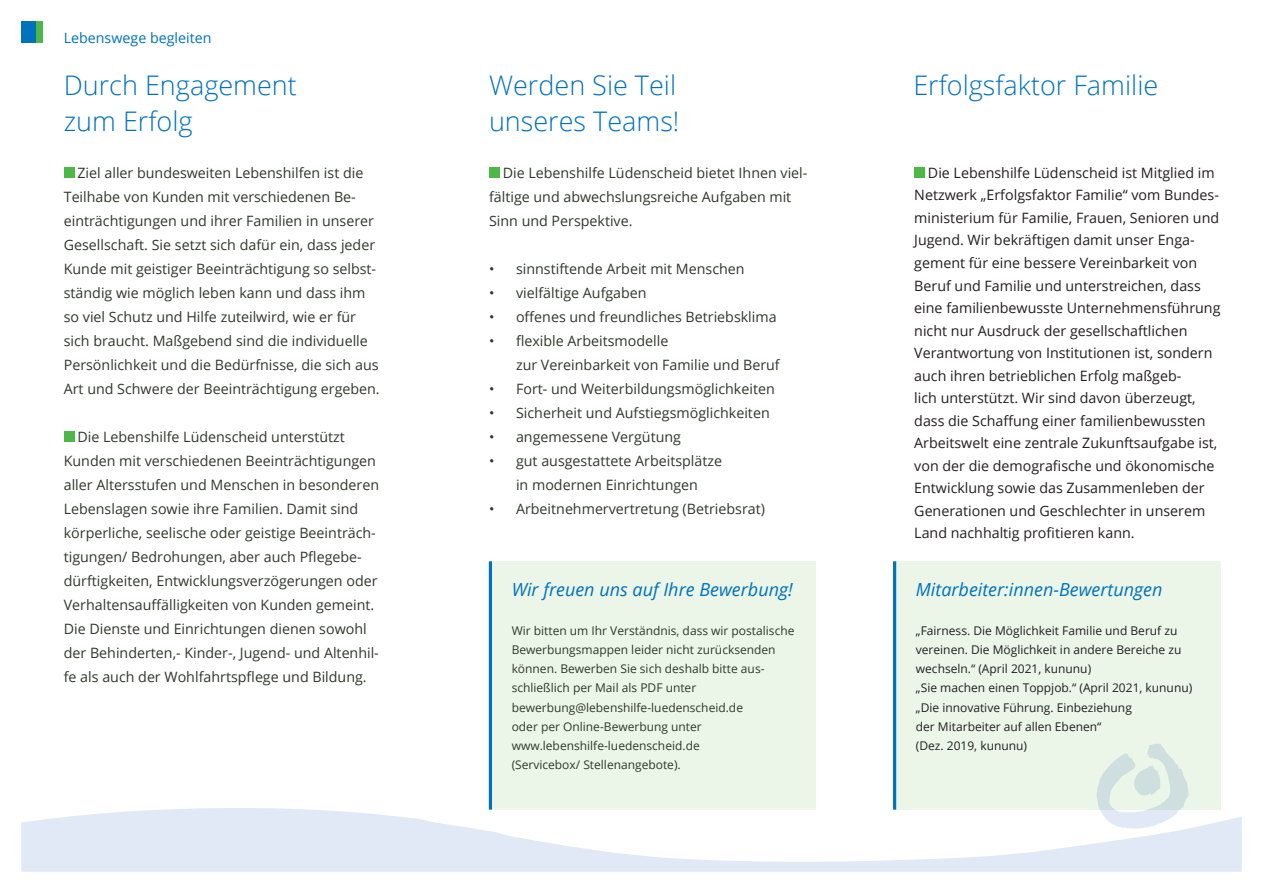
<style>
.page{position:relative;width:1263px;height:893px;background:#fff}
.page>*{position:absolute;margin:0;border:0;box-sizing:border-box;transform-origin:0 0}
.t1{font:300 27px/36px "Open Sans";color:#0072bc}
.t2{font:italic 18px "Open Sans";color:#0072bc}
.t3{font:14.25px/24px "Open Sans";color:#30382b}
.t4{font:14.25px/22.5px "Open Sans";color:#231f20}
.t5{font:14.25px "Open Sans";color:#0072bc}
.t6{font:12px/19.2px "Open Sans";color:#30382b}
.t7{font:12px/19.2px "Open Sans";color:#231f20}
</style>
<div class="page">
<svg style="left:21px;top:805px;width:1221px;height:67px;fill:#e1e9f6"></svg>
<div style="left:21px;top:21px;width:15px;height:22px;background:#0072bc"></div>
<div style="left:36px;top:21px;width:7px;height:22px;background:#4cb848"></div>
<div style="left:64px;top:167px;width:10px;height:11px;background:#4cb848"></div>
<div style="left:64px;top:431px;width:10px;height:11px;background:#4cb848"></div>
<div style="left:489px;top:167px;width:11px;height:11px;background:#4cb848"></div>
<div style="left:914px;top:167px;width:11px;height:11px;background:#4cb848"></div>
<div style="left:895px;top:561px;width:325px;height:249px;background:#ebf5e8"></div>
<hr style="left:893px;top:561px;width:3px;height:249px;background:#0072bc">
<div style="left:490px;top:561px;width:326px;height:249px;background:#ebf5e8"></div>
<hr style="left:489px;top:561px;width:3px;height:249px;background:#0072bc">
<svg style="left:1096px;top:744px;width:93px;height:84px"></svg>
<p class="t5" style="left:64px;top:28px;width:149px">Lebenswege begleiten</p>
<h1 class="t1" style="left:64px;top:67px;width:235px">Durch Engagement zum Erfolg</h1>
<p class="t3" style="left:64px;top:160px;width:317px;text-indent:14px">Ziel aller bundesweiten Lebenshilfen ist die Teilhabe von Kunden mit verschiedenen Be&shy;einträchtigungen und ihrer Familien in unserer Gesellschaft. Sie setzt sich dafür ein, dass jeder Kunde mit geistiger Beeinträchtigung so selbst&shy;ständig wie möglich leben kann und dass ihm so viel Schutz und Hilfe zuteilwird, wie er für sich braucht. Maßgebend sind die individuelle Persönlichkeit und die Bedürfnisse, die sich aus Art und Schwere der Beeinträchtigung ergeben.</p>
<p class="t3" style="left:64px;top:424px;width:317px;text-indent:14px">Die Lebenshilfe Lüdenscheid unterstützt Kunden mit verschiedenen Beeinträchtigungen aller Altersstufen und Menschen in besonderen Lebenslagen sowie ihre Familien. Damit sind körperliche, seelische oder geistige Beeinträch&shy;tigungen/ Bedrohungen, aber auch Pflegebe&shy;dürftigkeiten, Entwicklungsverzögerungen oder Verhaltensauffälligkeiten von Kunden gemeint.<br>Die Dienste und Einrichtungen dienen sowohl der Behinderten,- Kinder-, Jugend- und Altenhil&shy;fe als auch der Wohlfahrtspflege und Bildung.</p>
<h1 class="t1" style="left:489px;top:67px;width:192px">Werden Sie Teil unseres Teams!</h1>
<p class="t3" style="left:489px;top:160px;width:320px;text-indent:14px">Die Lebenshilfe Lüdenscheid bietet Ihnen viel&shy;fältige und abwechslungsreiche Aufgaben mit<br>Sinn und Perspektive.</p>
<p class="t3" style="left:489px;top:256px;width:257px">• sinnstiftende Arbeit mit Menschen</p>
<p class="t3" style="left:489px;top:280px;width:159px">• vielfältige Aufgaben</p>
<p class="t3" style="left:489px;top:304px;width:289px">• offenes und freundliches Betriebsklima</p>
<p class="t3" style="left:516px;top:328px;width:265px;text-indent:-27px">• flexible Arbeitsmodelle<br>zur Vereinbarkeit von Familie und Beruf</p>
<p class="t3" style="left:489px;top:376px;width:287px">• Fort- und Weiterbildungsmöglichkeiten</p>
<p class="t3" style="left:489px;top:400px;width:282px">• Sicherheit und Aufstiegsmöglichkeiten</p>
<p class="t3" style="left:489px;top:424px;width:193px">• angemessene Vergütung</p>
<p class="t3" style="left:489px;top:448px;width:235px;text-align:center">• gut ausgestattete Arbeitsplätze in modernen Einrichtungen</p>
<p class="t3" style="left:489px;top:496px;width:277px">• Arbeitnehmervertretung (Betriebsrat)</p>
<p class="t2" style="left:512px;top:577px;width:283px">Wir freuen uns auf Ihre Bewerbung!</p>
<p class="t6" style="left:512px;top:620px;width:284px">Wir bitten um Ihr Verständnis, dass wir postalische Bewerbungsmappen leider nicht zurücksenden können. Bewerben Sie sich deshalb bitte aus&shy;schließlich per Mail als PDF unter bewerbung@lebenshilfe-luedenscheid.de<br>oder per Online-Bewerbung unter www.lebenshilfe-luedenscheid.de<br>(Servicebox/ Stellenangebote).</p>
<h1 class="t1" style="left:913px;top:67px;width:246px">Erfolgsfaktor Familie</h1>
<p class="t4" style="left:914px;top:161px;width:308px;text-indent:14px">Die Lebenshilfe Lüdenscheid ist Mitglied im Netzwerk „Erfolgsfaktor Familie“ vom Bundes&shy;ministerium für Familie, Frauen, Senioren und Jugend. Wir bekräftigen damit unser Enga&shy;gement für eine bessere Vereinbarkeit von Beruf und Familie und unterstreichen, dass eine familienbewusste Unternehmensführung nicht nur Ausdruck der gesellschaftlichen Verantwortung von Institutionen ist, sondern auch ihren betrieblichen Erfolg maßgeb-<br>lich unterstützt. Wir sind davon überzeugt, dass die Schaffung einer familienbewussten Arbeitswelt eine zentrale Zukunftsaufgabe ist, von der die demografische und ökonomische Entwicklung sowie das Zusammenleben der Generationen und Geschlechter in unserem Land nachhaltig profitieren kann.</p>
<p class="t2" style="left:916px;top:577px;width:248px">Mitarbeiter:innen-Bewertungen</p>
<p class="t7" style="left:916px;top:620px;width:278px">„Fairness. Die Möglichkeit Familie und Beruf zu vereinen. Die Möglichkeit in andere Bereiche zu wechseln.“ (April 2021, kununu)<br>„Sie machen einen Toppjob.“ (April 2021, kununu) „Die innovative Führung. Einbeziehung<br>der Mitarbeiter auf allen Ebenen“<br>(Dez. 2019, kununu)</p>
</div>
